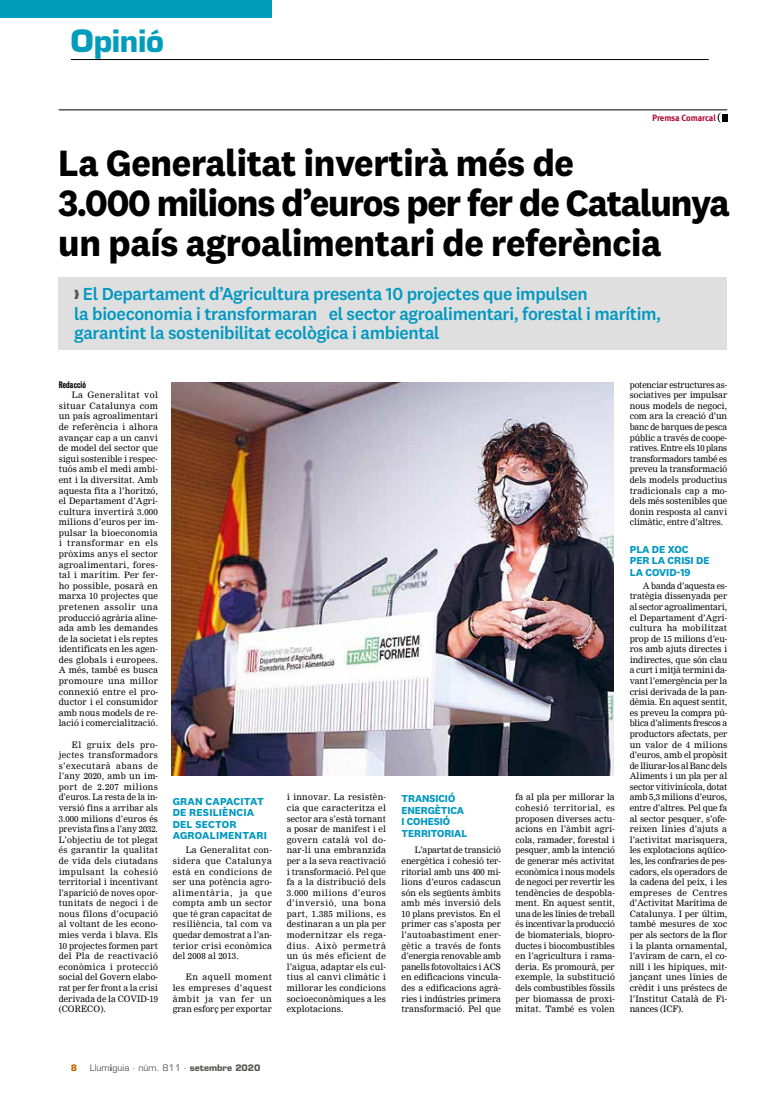
<style>
.page{position:relative;width:762px;height:1117px;background:#fff}
.page>*{position:absolute;margin:0;border:0;box-sizing:border-box;transform-origin:0 0}
.t1{font:700 37.88px/39.8px "National 2";letter-spacing:-.01em;color:#000;scale:.96 1}
.t2{font:700 30px "Eurostile LT Std";color:#009cbc}
.t3{font:500 18.12px/19.4px "National 2";letter-spacing:-.02em;color:#0098c1}
.t4{font:700 10.5px/11.4px "National 2";letter-spacing:-.005em;color:#0098c1}
.t5{font:700 10.5px/11.4px "National 2";letter-spacing:.02em;color:#0098c1}
.t6{font:700 9.12px "Meta Plus";letter-spacing:-.01em;color:#b10732;scale:.96 1}
.t7{font:8.75px "Eurostile LT Std";color:#575756}
.t8{font:700 8.75px "Eurostile LT Std";color:#c36800}
.t9{font:8.62px/10.6px "Nimrod";letter-spacing:.01em;color:#000;text-align:justify}
.t10{font:8.62px "Bureau Grotesque Three Five";letter-spacing:.02em;color:#000;scale:.94 1}
.s1{color:#575756}
.s2{font-family:"Minion Pro";font-weight:700;font-size:10px}
.s3{font-weight:700}
</style>
<div class="page">
<img style="left:172px;top:382px;width:442px;height:393px">
<hr style="left:59px;top:110px;width:668px;height:1px;background:#000">
<svg style="left:717px;top:112px;width:11px;height:11px"></svg>
<div style="left:58px;top:277px;width:669px;height:72px;background:#dfdfdf"></div>
<div style="left:0;top:0;width:272px;height:18px;background:#009cbc"></div>
<hr style="left:71px;top:59px;width:319px;height:1px;background:#000">
<hr style="left:390px;top:59px;width:319px;height:1px;background:#000">
<h2 class="t2" style="left:71px;top:22px;width:95px">Opinió</h2>
<p class="t6" style="left:652px;top:112px;width:68px">Premsa Comarcal</p>
<h1 class="t1" style="left:58px;top:143px;width:701px">La Generalitat invertirà més de<br>3.000 milions d’euros per fer de Catalunya un país agroalimentari de referència</h1>
<h3 class="t3" style="left:74px;top:284px;width:588px"><span class="s1">❱</span> El Departament d’Agricultura presenta 10 projectes que impulsen<br>la bioeconomia i transformaran el sector agroalimentari, forestal i marítim, garantint la sostenibilitat ecològica i ambiental</h3>
<p class="t10" style="left:59px;top:379px;width:31px">Redacció</p>
<p class="t9" style="left:59px;top:390px;width:101px;text-indent:13px">La Generalitat vol situar Catalunya com un país agroalimentari de referència i alhora avançar cap a un canvi de model del sector que sigui sostenible i respec&shy;tuós amb el medi ambi&shy;ent i la diversitat. Amb aquesta fita a l’horitzó, el Departament d’Agri&shy;cultura invertirà 3.000 milions d’euros per im&shy;pulsar la bioeconomia i transformar en els pròxims anys el sector agroalimentari, fores&shy;tal i marítim. Per fer&shy;ho possible, posarà en marxa 10 projectes que pretenen assolir una producció agrària aline&shy;ada amb les demandes de la societat i els reptes identificats en les agen&shy;des globals i europees.<br>A més, també es busca promoure una millor connexió entre el pro&shy;ductor i el consumidor amb nous models de re&shy;lació i comercialització.</p>
<p class="t9" style="left:59px;top:739px;width:101px;text-indent:13px">El gruix dels pro&shy;jectes transformadors s’executarà abans de l’any 2020, amb un im&shy;port de 2.207 milions d’euros. La resta de la in&shy;versió fins a arribar als 3.000 milions d’euros és prevista fins a l’any 2032.<br>L’objectiu de tot plegat és garantir la qualitat de vida dels ciutadans impulsant la cohesió territorial i incentivant l’aparició de noves opor&shy;tunitats de negoci i de nous filons d’ocupació al voltant de les econo&shy;mies verda i blava. Els 10 projectes formen part del Pla de reactivació econòmica i protecció social del Govern elabo&shy;rat per fer front a la crisi derivada de la COVID-19 (CORECO).</p>
<p class="t5" style="left:173px;top:795px;width:96px">GRAN CAPACITAT<br>DE RESILIÈNCIA<br>DEL SECTOR<br>AGROALIMENTARI</p>
<p class="t9" style="left:173px;top:844px;width:101px;text-indent:13px">La Generalitat con&shy;sidera que Catalunya està en condicions de ser una potència agro&shy;alimentària, ja que compta amb un sector que té gran capacitat de resiliència, tal com va quedar demostrat a l’an&shy;terior crisi econòmica del 2008 al 2013.</p>
<p class="t9" style="left:173px;top:971px;width:101px;text-indent:13px">En aquell moment les empreses d’aquest àmbit ja van fer un gran esforç per exportar</p>
<p class="t9" style="left:287px;top:791px;width:101px">i innovar. La resistèn&shy;cia que caracteritza el sector ara s’està tornant a posar de manifest i el govern català vol do&shy;nar-li una embranzida per a la seva reactivació i transformació. Pel que fa a la distribució dels 3.000 milions d’euros d’inversió, una bona part, 1.385 milions, es destinaran a un pla per modernitzar els rega&shy;dius. Això permetrà un ús més eficient de l’aigua, adaptar els cul&shy;tius al canvi climàtic i millorar les condicions socioeconòmiques a les explotacions.</p>
<p class="t4" style="left:401px;top:792px;width:67px">TRANSICIÓ<br>ENERGÈTICA<br>I COHESIÓ<br>TERRITORIAL</p>
<p class="t9" style="left:401px;top:844px;width:101px;text-indent:13px">L’apartat de transició energètica i cohesió ter&shy;ritorial amb uns 400 mi&shy;lions d’euros cadascun són els següents àmbits amb més inversió dels 10 plans previstos. En el primer cas s’aposta per l’autoabastiment ener&shy;gètic a través de fonts d’energia renovable amb panells fotovoltaics i ACS en edificacions vincula&shy;des a edificacions agrà&shy;ries i indústries primera transformació. Pel que</p>
<p class="t9" style="left:515px;top:791px;width:101px">fa al pla per millorar la cohesió territorial, es proposen diverses actu&shy;acions en l’àmbit agrí&shy;cola, ramader, forestal i pesquer, amb la intenció de generar més activitat econòmica i nous models de negoci per revertir les tendències de despobla&shy;ment. En aquest sentit, una de les línies de treball és incentivar la producció de biomaterials, biopro&shy;ductes i biocombustibles en l’agricultura i rama&shy;deria. Es promourà, per exemple, la substitució dels combustibles fòssils per biomassa de proxi&shy;mitat. També es volen</p>
<p class="t9" style="left:630px;top:379px;width:99px">potenciar estructures as&shy;sociatives per impulsar nous models de negoci, com ara la creació d’un banc de barques de pesca públic a través de coope&shy;ratives. Entre els 10 plans transformadors també es preveu la transformació dels models productius tradicionals cap a mo&shy;dels més sostenibles que donin resposta al canvi climàtic, entre d’altres.</p>
<p class="t4" style="left:630px;top:543px;width:81px">PLA DE XOC<br>PER LA CRISI DE<br>LA COVID-19</p>
<p class="t9" style="left:630px;top:580px;width:99px;text-indent:13px">A banda d’aquesta es&shy;tratègia dissenyada per al sector agroalimentari, el Departament d’Agri&shy;cultura ha mobilitzat prop de 15 milions d’eu&shy;ros amb ajuts directes i indirectes, que són clau a curt i mitjà termini da&shy;vant l’emergència per la crisi derivada de la pan&shy;dèmia. En aquest sentit, es preveu la compra pú&shy;blica d’aliments frescos a productors afectats, per un valor de 4 milions d’euros, amb el propòsit de lliurar-los al Banc dels Aliments i un pla per al sector vitivinícola, dotat amb 5,3 milions d’euros, entre d’altres. Pel que fa al sector pesquer, s’ofe&shy;reixen línies d’ajuts a l’activitat marisquera, les explotacions aqüíco&shy;les, les confraries de pes&shy;cadors, els operadors de la cadena del peix, i les empreses de Centres d’Activitat Marítima de Catalunya. I per últim, també mesures de xoc per als sectors de la flor i la planta ornamental, l’aviram de carn, el co&shy;nill i les hípiques, mit&shy;jançant unes línies de crèdit i uns préstecs de l’Institut Català de Fi&shy;nances (ICF).</p>
<p class="t8" style="left:71px;top:1062px;width:8px">8</p>
<p class="t7" style="left:90px;top:1062px;width:172px">Llum<span class="s2">i</span>guia · núm. 811 · <span class="s3">setembre 2020</span></p>
</div>
